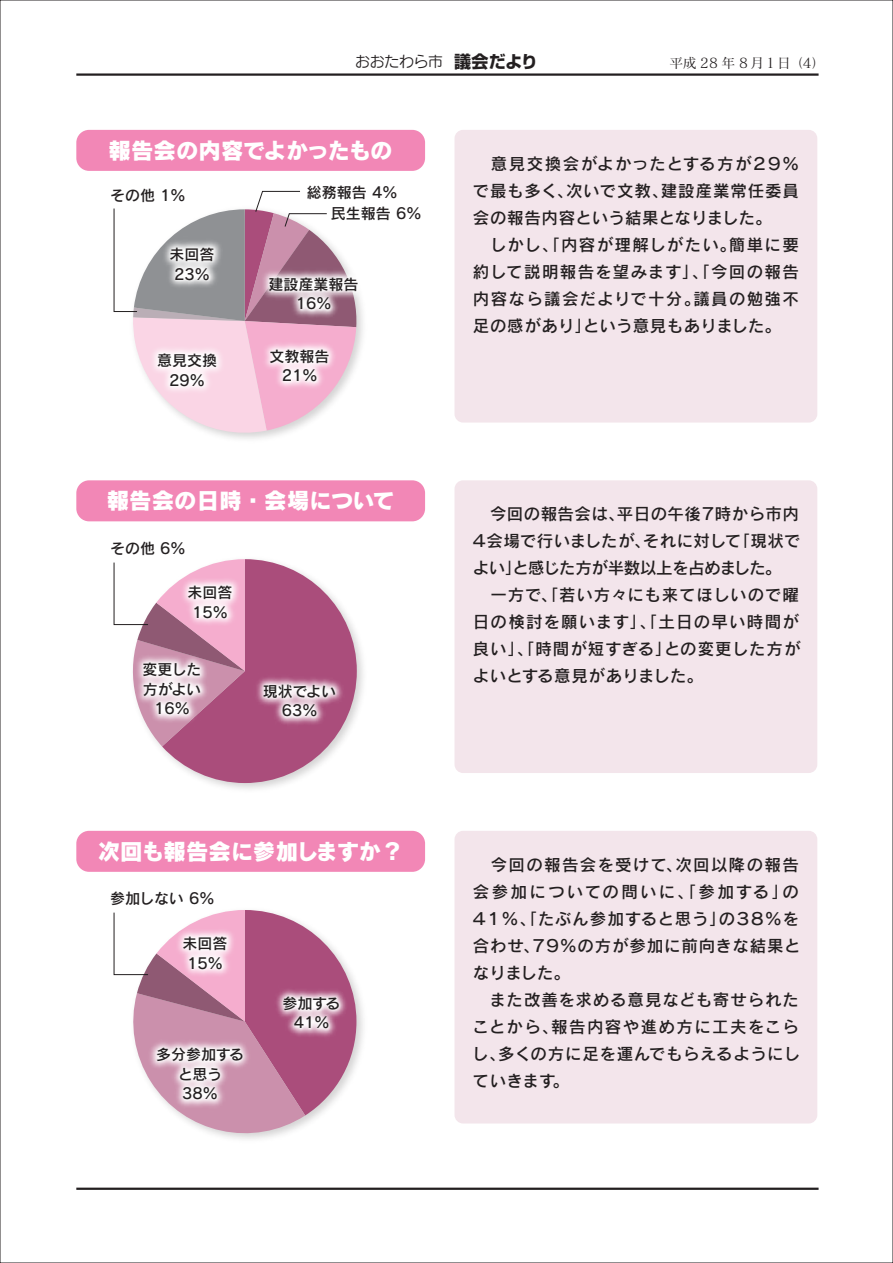
<style>
.page{position:relative;width:893px;height:1263px;background:#fff}
.page>*{position:absolute;margin:0;border:0;box-sizing:border-box;transform-origin:0 0}
.t1{font:22.5px "Rodin Pro EB";letter-spacing:-.01em;color:#fff}
.t2{font:16.5px/27px "Rodin Pro DB";letter-spacing:.04em;color:#231f20}
.t3{font:15px/19.5px "Rodin Pro DB";color:#231f20;text-align:center}
.t4{font:14.85px "Seurat Pro M";letter-spacing:-.015em;color:#231f20}
.t5{font:13.8px "Matisse Pro M";letter-spacing:.135em;color:#231f20}
.s1{font-family:"Shin Go Pro";font-weight:700;font-size:16.95px}
</style>
<div class="page">
<hr style="left:76px;top:73px;width:743px;height:3px;background:#231f20">
<hr style="left:76px;top:1187px;width:743px;height:3px;background:#231f20">
<div style="left:76px;top:130px;width:349px;height:41px;background:#f287b6;border-radius:13px"></div>
<div style="left:76px;top:480px;width:349px;height:41px;background:#f287b6;border-radius:13px"></div>
<div style="left:76px;top:831px;width:349px;height:41px;background:#f287b6;border-radius:13px"></div>
<div style="left:454px;top:130px;width:363px;height:292px;background:#f3e5eb;border-radius:9px"></div>
<div style="left:454px;top:480px;width:363px;height:293px;background:#f3e5eb;border-radius:9px"></div>
<div style="left:454px;top:831px;width:363px;height:292px;background:#f3e5eb;border-radius:9px"></div>
<img style="left:356px;top:987px;width:7px;height:77px">
<img style="left:358px;top:314px;width:5px;height:7px">
<img style="left:358px;top:294px;width:4px;height:22px">
<svg style="left:113px;top:191px;width:245px;height:248px"></svg>
<svg style="left:113px;top:559px;width:244px;height:224px"></svg>
<svg style="left:113px;top:910px;width:243px;height:229px"></svg>
<p class="t4" style="left:355px;top:52px;width:184px">おおたわら市 <span class="s1">議会だより</span></p>
<p class="t5" style="left:669px;top:55px;width:158px">平成 28 年 8月1日 （4）</p>
<p class="t1" style="left:109px;top:135px;width:286px">報告会の内容でよかったもの</p>
<p class="t3" style="left:110px;top:185px;width:77px">その他 1％</p>
<p class="t3" style="left:331px;top:181px;width:92px;line-height:21px;text-align:left;text-indent:-24px">総務報告 4％<br>民生報告 6％</p>
<p class="t3" style="left:170px;top:244px;width:47px">未回答<br>23％</p>
<p class="t3" style="left:157px;top:350px;width:61px">意見交換<br>29％</p>
<p class="t3" style="left:269px;top:274px;width:91px">建設産業報告<br>16％</p>
<p class="t3" style="left:270px;top:346px;width:61px">文教報告<br>21％</p>
<p class="t1" style="left:107px;top:485px;width:290px">報告会の日時・会場について</p>
<p class="t3" style="left:110px;top:538px;width:77px">その他 6％</p>
<p class="t3" style="left:188px;top:582px;width:47px">未回答<br>15％</p>
<p class="t3" style="left:143px;top:659px;width:60px">変更した方がよい<br>16％</p>
<p class="t3" style="left:263px;top:681px;width:75px">現状でよい<br>63％</p>
<p class="t1" style="left:98px;top:835px;width:307px">次回も報告会に参加しますか？</p>
<p class="t3" style="left:110px;top:888px;width:106px">参加しない 6％</p>
<p class="t3" style="left:183px;top:933px;width:46px">未回答<br>15％</p>
<p class="t3" style="left:156px;top:1044px;width:90px">多分参加すると思う<br>38％</p>
<p class="t3" style="left:283px;top:993px;width:60px">参加する<br>41％</p>
<p class="t2" style="left:473px;top:149px;width:328px">　意見交換会がよかったとする方が２９％で最も多く、次いで文教、建設産業常任委員会の報告内容という結果となりました。<br>　しかし、「内容が理解しがたい。簡単に要約して説明報告を望みます」、「今回の報告内容なら議会だよりで十分。議員の勉強不足の感があり」という意見もありました。</p>
<p class="t2" style="left:471px;top:500px;width:331px;text-indent:19px">今回の報告会は、平日の午後７時から市内<br>４会場で行いましたが、それに対して「現状でよい」と感じた方が半数以上を占めました。<br>　一方で、「若い方々にも来てほしいので曜日の検討を願います」、「土日の早い時間が良い」、「時間が短すぎる」との変更した方がよいとする意見がありました。</p>
<p class="t2" style="left:471px;top:850px;width:331px">　今回の報告会を受けて、次回以降の報告会参加についての問いに、「参加する」の<br>４１％、「たぶん参加すると思う」の３８％を合わせ、７９％の方が参加に前向きな結果となりました。<br>　また改善を求める意見なども寄せられたことから、報告内容や進め方に工夫をこらし、多くの方に足を運んでもらえるようにしていきます。</p>
</div>
